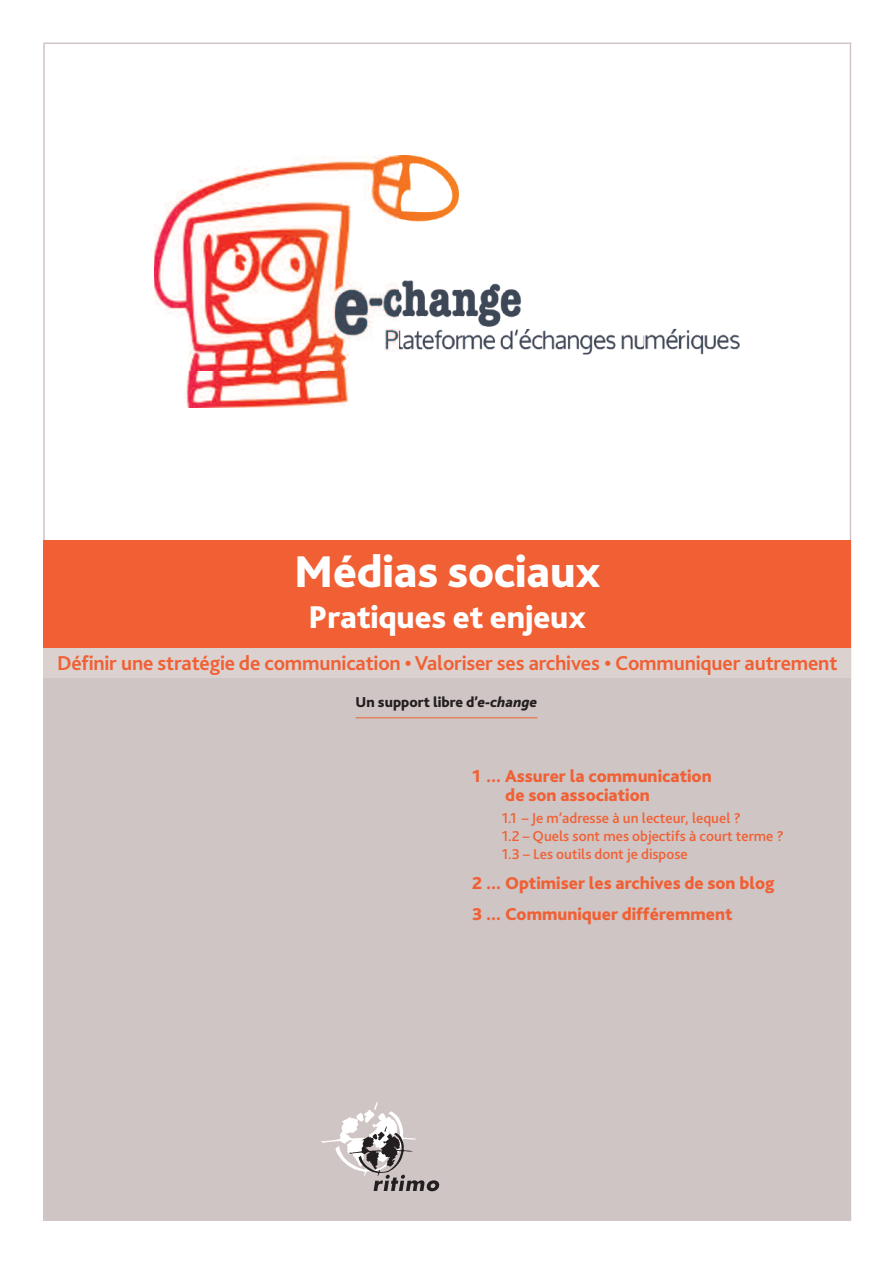
<style>
.page{position:relative;width:893px;height:1263px;background:#fff}
.page>*{position:absolute;margin:0;border:0;box-sizing:border-box;transform-origin:0 0}
.t1{font:800 46.5px "Bliss 2";letter-spacing:-.005em;color:#fff}
.t2{font:800 33px "Bliss 2";letter-spacing:-.005em;color:#fff}
.t3{font:700 21px "Bliss 2";letter-spacing:-.01em;color:#f16034}
.t4{font:800 18px/19.5px "Bliss 2";color:#f16034}
.t5{font:500 15px/18px "Bliss 2";color:#f16034}
.t6{font:800 15px "Bliss 2";color:#231f20}
.s1{font-style:italic}
</style>
<div class="page">
<div style="left:43px;top:540px;width:808px;height:680px;background:#cfc5c4"></div>
<div style="left:43px;top:540px;width:808px;height:108px;background:#f16034"></div>
<img style="left:154px;top:155px;width:586px;height:253px">
<svg style="left:321px;top:1101px;width:118px;height:90px"></svg>
<div style="left:43px;top:648px;width:808px;height:30px;background:#dbd1cf"></div>
<hr style="left:356px;top:717px;width:181px;height:1px;background:#f16034">
<h1 class="t1" style="left:294px;top:554px;width:308px">Médias sociaux</h1>
<h2 class="t2" style="left:309px;top:605px;width:279px">Pratiques et enjeux</h2>
<p class="t3" style="left:57px;top:655px;width:782px">Définir une stratégie de communication •Valoriser ses archives • Communiquer autrement</p>
<p class="t6" style="left:356px;top:696px;width:183px">Un support libre d’<span class="s1">e-change</span></p>
<p class="t4" style="left:505px;top:768px;width:208px;text-indent:-33px">1 … Assurer la communication de son association</p>
<p class="t5" style="left:502px;top:811px;width:284px">1.1 – Je m’adresse à un lecteur, lequel ?<br>1.2 – Quels sont mes objectifs à court terme ?<br>1.3 – Les outils dont je dispose</p>
<p class="t4" style="left:472px;top:869px;width:304px;line-height:31px">2 … Optimiser les archives de son blog<br>3 … Communiquer différemment</p>
</div>
